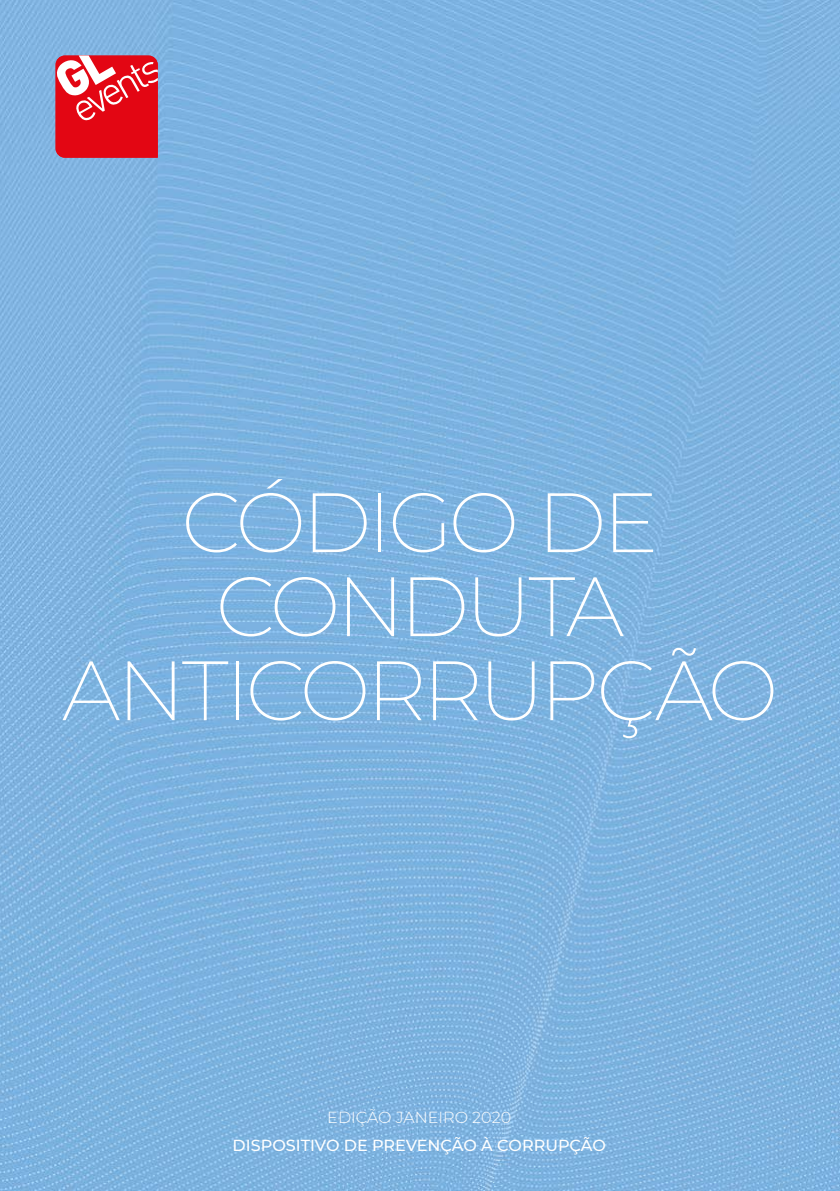
<style>
.page{position:relative;width:840px;height:1191px;background:#fff}
.page>*{position:absolute;margin:0;border:0;box-sizing:border-box;transform-origin:0 0}
.t1{font:200 84px/84px "Montserrat";letter-spacing:-.045em;color:#fff;text-align:center}
.t2{font:500 16px "Montserrat";color:#fff}
.t3{font:300 16px "Montserrat";color:#fff}
</style>
<div class="page">
<img style="left:0;top:0;width:839px;height:1191px">
<svg style="left:56px;top:56px;width:102px;height:102px;background:#e62e39"></svg>
<h1 class="t1" style="left:62px;top:478px;width:717px">CÓDIGO DE<br>CONDUTA<br>ANTICORRUPÇÃO</h1>
<p class="t3" style="left:327px;top:1106px;width:185px">EDIÇÃO JANEIRO 2020</p>
<p class="t2" style="left:232px;top:1134px;width:374px">DISPOSITIVO DE PREVENÇÃO À CORRUPÇÃO</p>
</div>
